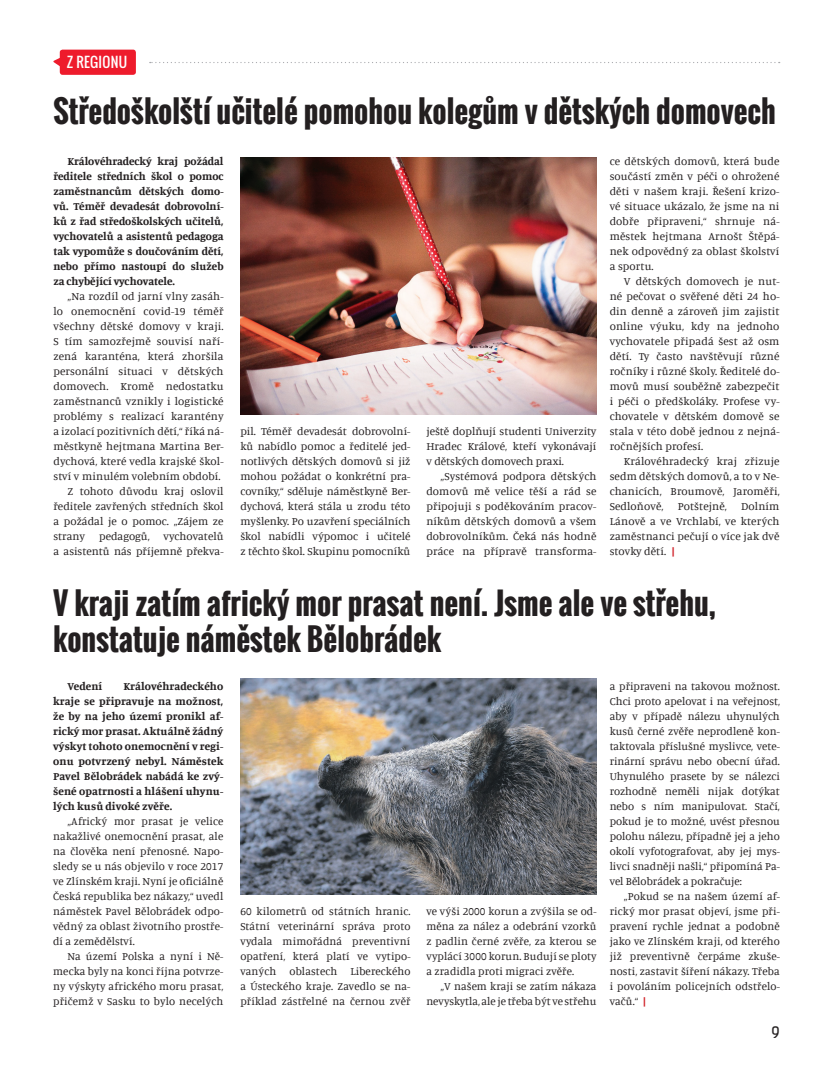
<style>
.page{position:relative;width:833px;height:1081px;background:#fff}
.page>*{position:absolute;margin:0;border:0;box-sizing:border-box;transform-origin:0 0}
.t1{font:700 30px/36px "Oswald";color:#231f20}
.t2{font:15px "Kelson Sans";color:#231f20}
.t3{font:13.75px "Oswald";color:#fff}
.t4{font:11.25px/15px "Manuale";letter-spacing:.01em;color:#231f20;text-align:justify}
.t5{font:700 11.25px/15px "Manuale";letter-spacing:.005em;color:#231f20;text-align:justify}
.s1{font-weight:700;color:#d1232a}
</style>
<div class="page">
<svg style="left:150px;top:62px;width:629px;height:1px"></svg>
<svg style="left:53px;top:56px;width:7px;height:13px"></svg>
<div style="left:60px;top:50px;width:76px;height:25px;background:#ee1b2c;border-radius:3px"></div>
<img style="left:240px;top:158px;width:356px;height:257px">
<img style="left:240px;top:679px;width:356px;height:216px">
<p class="t3" style="left:67px;top:52px;width:7px">ZRE</p>
<p class="t3" style="left:90px;top:52px;width:38px">GIONU</p>
<h1 class="t1" style="left:53px;top:93px;width:724px">Středoškolští učitelé pomohou kolegům v dětských domovech</h1>
<p class="t5" style="left:53px;top:153px;width:172px;text-indent:14px">Královéhradecký kraj požádal ředitele středních škol o pomoc zaměstnancům dětských domo&shy;vů. Téměř devadesát dobrovolní&shy;ků z řad středoškolských učitelů, vychovatelů a asistentů pedagoga tak vypomůže s doučováním dětí, nebo přímo nastoupí do služeb za chybějící vychovatele.</p>
<p class="t4" style="left:53px;top:288px;width:172px;text-align:right">„Na rozdíl od jarní vlny zasáh-<br>lo onemocnění covid-19 téměř všechny dětské domovy v kraji.<br>S tím samozřejmě souvisí naří&shy;zená karanténa, která zhoršila personální situaci v dětských domovech. Kromě nedostatku zaměstnanců vznikly i logistické problémy s realizací karantény a izolací pozitivních dětí,“ říká ná&shy;městkyně hejtmana Martina Ber&shy;dychová, které vedla krajské škol&shy;ství v minulém volebním období.<br>Z tohoto důvodu kraj oslovil ředitele zavřených středních škol a požádal je o pomoc. „Zájem ze strany pedagogů, vychovatelů a asistentů nás příjemně překva-</p>
<p class="t4" style="left:609px;top:153px;width:171px">ce dětských domovů, která bude součástí změn v péči o ohrožené děti v našem kraji. Řešení krizo&shy;vé situace ukázalo, že jsme na ni dobře připraveni,“ shrnuje ná&shy;městek hejtmana Arnošt Štěpá&shy;nek odpovědný za oblast školství a sportu.</p>
<p class="t4" style="left:609px;top:273px;width:171px;text-indent:14px">V dětských domovech je nut&shy;né pečovat o svěřené děti 24 ho&shy;din denně a zároveň jim zajistit online výuku, kdy na jednoho vychovatele připadá šest až osm dětí. Ty často navštěvují různé ročníky i různé školy. Ředitelé do&shy;movů musí souběžně zabezpečit i péči o předškoláky. Profese vy&shy;chovatele v dětském domově se stala v této době jednou z nejná&shy;ročnějších profesí.</p>
<p class="t4" style="left:609px;top:453px;width:171px;text-indent:14px">Královéhradecký kraj zřizuje sedm dětských domovů, a to v Ne&shy;chanicích, Broumově, Jaroměři, Sedloňově,</p>
<p class="t4" style="left:240px;top:423px;width:172px">pil. Téměř devadesát dobrovolní&shy;ků nabídlo pomoc a ředitelé jed&shy;notlivých dětských domovů si již mohou požádat o konkrétní pra&shy;covníky,“ sděluje náměstkyně Ber&shy;dychová, která stála u zrodu této myšlenky. Po uzavření speciálních škol nabídli výpomoc i učitelé z těchto škol. Skupinu pomocníků</p>
<p class="t4" style="left:426px;top:423px;width:172px">ještě doplňují studenti Univerzity Hradec Králové, kteří vykonávají v dětských domovech praxi.</p>
<p class="t4" style="left:426px;top:468px;width:172px;text-indent:14px">„Systémová podpora dětských domovů mě velice těší a rád se připojuji s poděkováním pracov&shy;níkům dětských domovů a všem dobrovolníkům. Čeká nás hodně práce na přípravě transforma-</p>
<p class="t4" style="left:609px;top:498px;width:171px;text-indent:131px">Dolním Lánově a ve Vrchlabí, ve kterých zaměstnanci pečují o více jak dvě stovky dětí. <span class="s1">|</span></p>
<h1 class="t1" style="left:53px;top:585px;width:664px">V kraji zatím africký mor prasat není. Jsme ale ve střehu, konstatuje náměstek Bělobrádek</h1>
<p class="t5" style="left:67px;top:678px;width:37px">Vedení</p>
<p class="t4" style="left:677px;top:498px;width:51px">Potštejně,</p>
<p class="t4" style="left:609px;top:678px;width:172px">a připraveni na takovou možnost.<br>Chci proto apelovat i na veřejnost, aby v případě nálezu uhynulých kusů černé zvěře neprodleně kon&shy;taktovala příslušné myslivce, vete&shy;rinární správu nebo obecní úřad.<br>Uhynulého prasete by se nálezci rozhodně neměli nijak dotýkat nebo s ním manipulovat. Stačí, pokud je to možné, uvést přesnou polohu nálezu, případně jej a jeho okolí vyfotografovat, aby jej mys&shy;livci snadněji našli,“ připomíná Pa&shy;vel Bělobrádek a pokračuje:</p>
<p class="t4" style="left:609px;top:888px;width:172px;text-indent:14px">„Pokud se na našem území af&shy;rický mor prasat objeví, jsme při&shy;pravení rychle jednat a podobně jako ve Zlínském kraji, od kterého již preventivně čerpáme zkuše&shy;nosti, zastavit šíření nákazy. Třeba i povoláním policejních odstřelo&shy;vačů.“ <span class="s1">|</span></p>
<p class="t5" style="left:53px;top:678px;width:172px;text-indent:70px">Královéhradeckého kraje se připravuje na možnost, že by na jeho území pronikl af&shy;rický mor prasat. Aktuálně žádný výskyt tohoto onemocnění v regi&shy;onu potvrzený nebyl. Náměstek Pavel Bělobrádek nabádá ke zvý&shy;šené opatrnosti a hlášení uhynu&shy;lých kusů divoké zvěře.</p>
<p class="t4" style="left:53px;top:813px;width:172px;text-indent:14px">„Africký mor prasat je velice nakažlivé onemocnění prasat, ale na člověka není přenosné. Napo&shy;sledy se u nás objevilo v roce 2017 ve Zlínském kraji. Nyní je oficiálně Česká republika bez nákazy,“ uvedl náměstek Pavel Bělobrádek odpo&shy;vědný za oblast životního prostře&shy;dí a zemědělství.</p>
<p class="t4" style="left:53px;top:948px;width:172px;text-indent:14px">Na území Polska a nyní i Ně&shy;mecka byly na konci října potvrze&shy;ny výskyty afrického moru prasat, přičemž v Sasku to bylo necelých</p>
<p class="t4" style="left:240px;top:903px;width:172px">60 kilometrů od státních hranic.<br>Státní veterinární správa proto vydala mimořádná preventivní opatření, která platí ve vytipo&shy;vaných oblastech Libereckého a Ústeckého kraje. Zavedlo se na&shy;příklad zástřelné na černou zvěř</p>
<p class="t4" style="left:426px;top:903px;width:172px">ve výši 2000 korun a zvýšila se od&shy;měna za nález a odebrání vzorků z padlin černé zvěře, za kterou se vyplácí 3000 korun. Budují se ploty a zradidla proti migraci zvěře.</p>
<p class="t4" style="left:426px;top:978px;width:172px;text-align:right">„V našem kraji se zatím nákaza nevyskytla, ale je třeba být ve střehu</p>
<h2 class="t2" style="left:771px;top:1023px;width:10px">9</h2>
</div>
